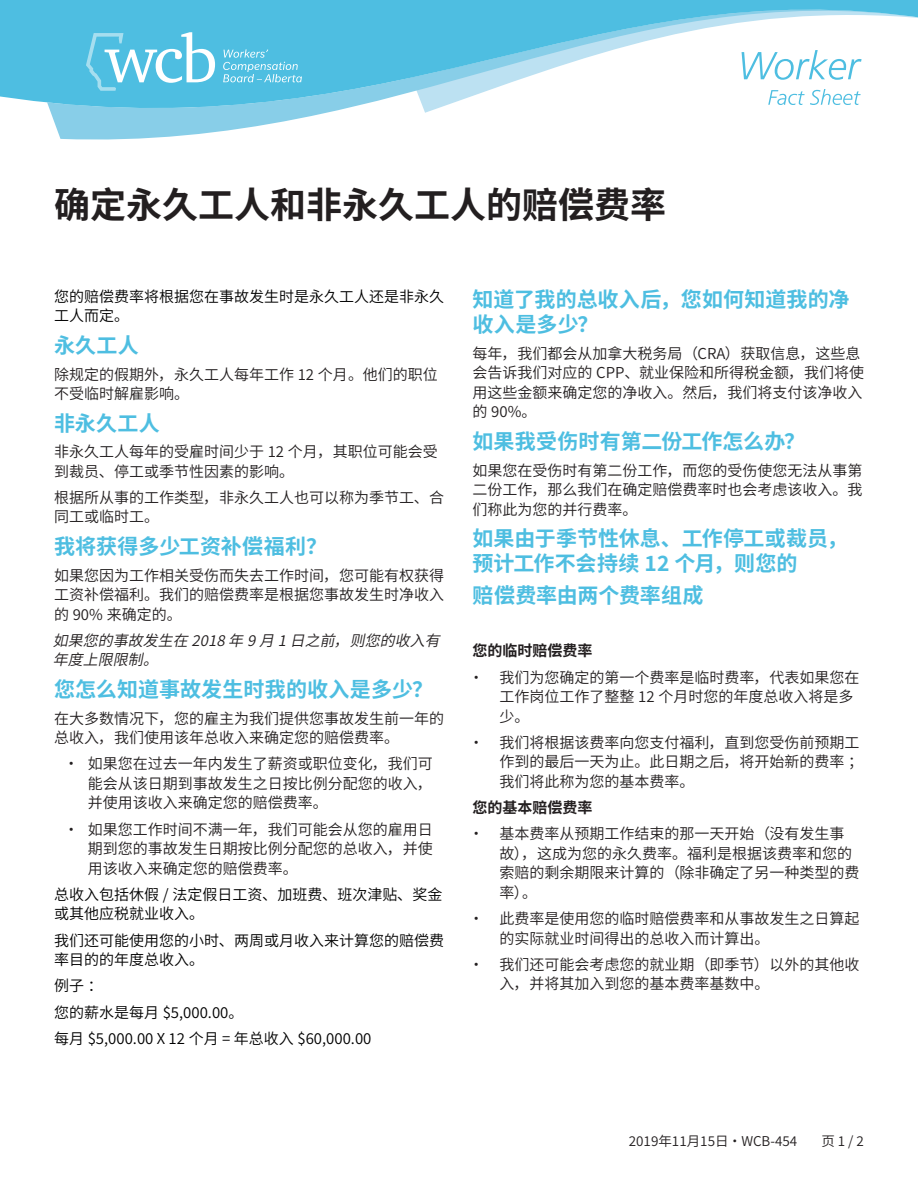
<style>
.page{position:relative;width:918px;height:1188px;background:#fff}
.page>*{position:absolute;margin:0;border:0;box-sizing:border-box;transform-origin:0 0}
.Main_title_copy{font:700 36px "Source Han Sans SC";color:#231f20}
.Body_Text{font:700 21px/25.2px "Source Han Sans SC";letter-spacing:.005em;color:#4ebee1}
.Body_Text-2{font:15px/19.5px "Source Han Sans SC";color:#231f20}
.Body_Text-3{font:15px/19.5px "Source Han Sans SC";color:#000001}
.Body_Text-4{font:italic 15px/19.5px "Source Han Sans SC";color:#231f20}
.Body_Text-5{font:700 15px "Source Han Sans SC";color:#231f20}
.t1{font:13.5px "Source Han Sans SC";color:#231f20}
</style>
<div class="page">
<svg style="left:0;top:0;width:918px;height:140px"></svg>
<svg style="left:742px;top:50px;width:120px;height:30px"></svg>
<svg style="left:768px;top:89px;width:93px;height:16px"></svg>
<svg style="left:223px;top:49px;width:79px;height:33px;background:#6ac8e5"></svg>
<svg style="left:86px;top:32px;width:129px;height:59px"></svg>
<p class="Main_title_copy" style="left:54px;top:184px;width:613px">确定永久工人和非永久工人的赔偿费率</p>
<p class="Body_Text-3" style="left:54px;top:287px;width:391px">您的赔偿费率将根据您在事故发生时是永久工人还是非永久工人而定。</p>
<p class="Body_Text" style="left:54px;top:333px;width:86px">永久工人</p>
<p class="Body_Text-2" style="left:54px;top:365px;width:385px">除规定的假期外，永久工人每年工作 12 个月。他们的职位不受临时解雇影响。</p>
<p class="Body_Text" style="left:54px;top:411px;width:107px">非永久工人</p>
<p class="Body_Text-2" style="left:54px;top:442px;width:385px">非永久工人每年的受雇时间少于 12 个月，其职位可能会受到裁员、停工或季节性因素的影响。</p>
<p class="Body_Text-2" style="left:54px;top:488px;width:391px">根据所从事的工作类型，非永久工人也可以称为季节工、合同工或临时工。</p>
<p class="Body_Text" style="left:54px;top:534px;width:275px">我将获得多少工资补偿福利？</p>
<p class="Body_Text-2" style="left:54px;top:566px;width:391px;text-align:justify">如果您因为工作相关受伤而失去工作时间，您可能有权获得工资补偿福利。我们的赔偿费率是根据您事故发生时净收入的 90% 来确定的。</p>
<p class="Body_Text-4" style="left:53px;top:631px;width:397px">如果您的事故发生在 2018 年 9 月 1 日之前，则您的收入有年度上限限制。</p>
<p class="Body_Text" style="left:54px;top:677px;width:381px">您怎么知道事故发生时我的收入是多少？</p>
<p class="Body_Text-2" style="left:54px;top:709px;width:391px">在大多数情况下，您的雇主为我们提供您事故发生前一年的总收入，我们使用该年总收入来确定您的赔偿费率。</p>
<p class="Body_Text-2" style="left:88px;top:754px;width:346px;text-align:justify;text-indent:-24px">• 如果您在过去一年内发生了薪资或职位变化，我们可能会从该日期到事故发生之日按比例分配您的收入，并使用该收入来确定您的赔偿费率。</p>
<p class="Body_Text-2" style="left:88px;top:820px;width:346px;text-align:justify;text-indent:-24px">• 如果您工作时间不满一年，我们可能会从您的雇用日期到您的事故发生日期按比例分配您的总收入，并使用该收入来确定您的赔偿费率。</p>
<p class="Body_Text-3" style="left:54px;top:885px;width:390px">总收入包括休假 / 法定假日工资、加班费、班次津贴、奖金或其他应税就业收入。</p>
<p class="Body_Text-3" style="left:54px;top:931px;width:391px">我们还可能使用您的小时、两周或月收入来计算您的赔偿费率目的的年度总收入。</p>
<p class="Body_Text-3" style="left:54px;top:976px;width:50px">例子：</p>
<p class="Body_Text-3" style="left:54px;top:1003px;width:191px">您的薪水是每月 $5,000.00。</p>
<p class="Body_Text-3" style="left:54px;top:1029px;width:319px">每月 $5,000.00 X 12 个月 = 年总收入 $60,000.00</p>
<p class="Body_Text" style="left:472px;top:287px;width:379px">知道了我的总收入后，您如何知道我的净收入是多少？</p>
<p class="Body_Text-2" style="left:472px;top:344px;width:393px">每年，我们都会从加拿大税务局（CRA）获取信息，这些息会告诉我们对应的 CPP、就业保险和所得税金额，我们将使用这些金额来确定您的净收入。然后，我们将支付该净收入的 90%。</p>
<p class="Body_Text" style="left:472px;top:429px;width:334px">如果我受伤时有第二份工作怎么办？</p>
<p class="Body_Text-2" style="left:472px;top:461px;width:391px;text-align:justify">如果您在受伤时有第二份工作，而您的受伤使您无法从事第二份工作，那么我们在确定赔偿费率时也会考虑该收入。我们称此为您的并行费率。</p>
<p class="Body_Text" style="left:472px;top:526px;width:377px">如果由于季节性休息、工作停工或裁员，预计工作不会持续 12 个月，则您的</p>
<p class="Body_Text" style="left:472px;top:584px;width:233px">赔偿费率由两个费率组成</p>
<p class="Body_Text-5" style="left:472px;top:642px;width:121px">您的临时赔偿费率</p>
<p class="Body_Text-2" style="left:500px;top:668px;width:361px;text-indent:-31px">• 我们为您确定的第一个费率是临时费率，代表如果您在工作岗位工作了整整 12 个月时您的年度总收入将是多少。</p>
<p class="Body_Text-2" style="left:500px;top:733px;width:365px;text-indent:-31px">• 我们将根据该费率向您支付福利，直到您受伤前预期工作到的最后一天为止。此日期之后，将开始新的费率；我们将此称为您的基本费率。</p>
<p class="Body_Text-5" style="left:472px;top:799px;width:121px">您的基本赔偿费率</p>
<p class="Body_Text-2" style="left:500px;top:824px;width:361px;text-indent:-31px">• 基本费率从预期工作结束的那一天开始（没有发生事故），这成为您的永久费率。福利是根据该费率和您的索赔的剩余期限来计算的（除非确定了另一种类型的费率）。</p>
<p class="Body_Text-2" style="left:500px;top:909px;width:361px;text-indent:-31px">• 此费率是使用您的临时赔偿费率和从事故发生之日算起的实际就业时间得出的总收入而计算出。</p>
<p class="Body_Text-2" style="left:500px;top:955px;width:361px;text-indent:-31px">• 我们还可能会考虑您的就业期（即季节）以外的其他收入，并将其加入到您的基本费率基数中。</p>
<p class="t1" style="left:629px;top:1133px;width:170px">2019年11月15日 • WCB-454</p>
<p class="t1" style="left:821px;top:1133px;width:44px">页 1 / 2</p>
</div>
